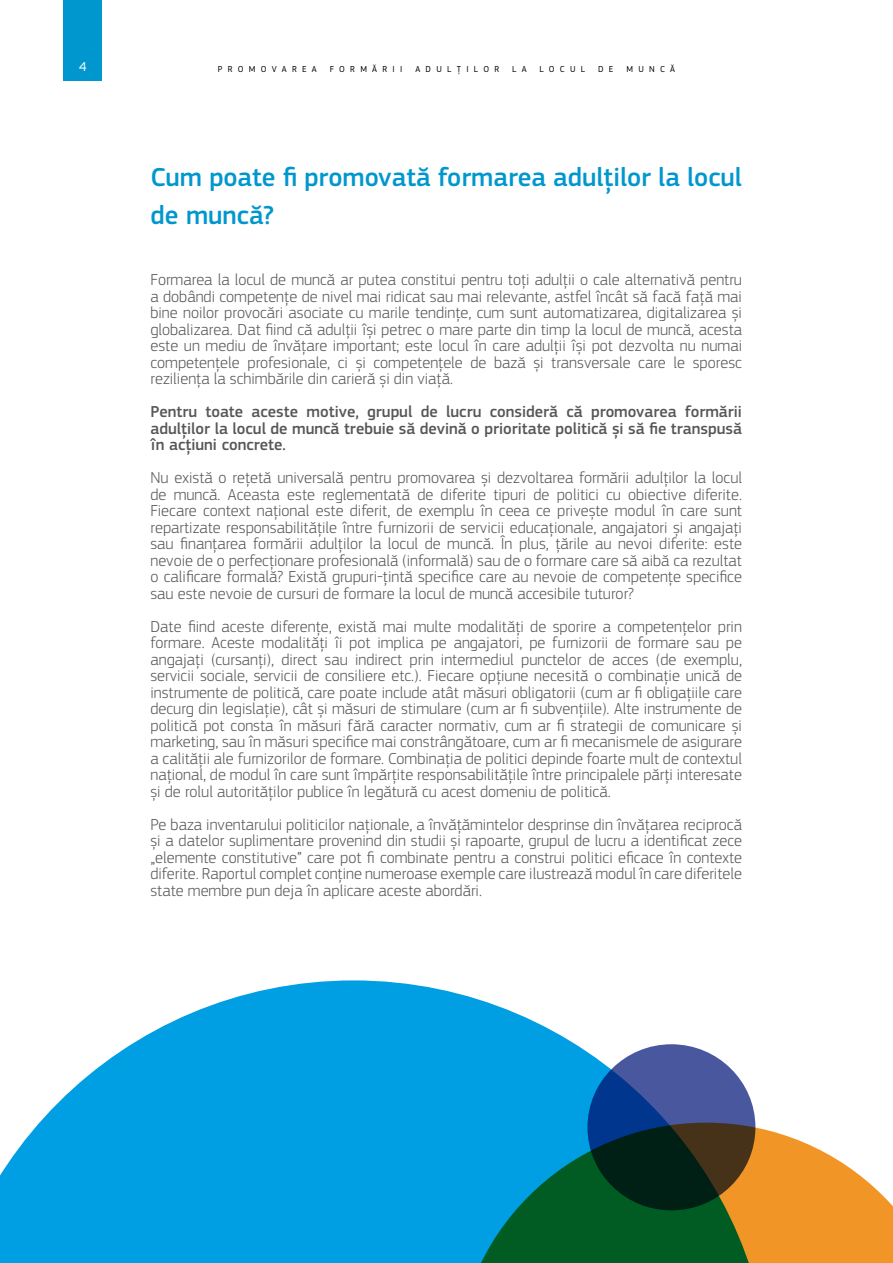
<style>
.page{position:relative;width:893px;height:1263px;background:#fff}
.page>*{position:absolute;margin:0;border:0;box-sizing:border-box;transform-origin:0 0}
.H1_-_Blue{font:500 27px/37.5px "EC Square Sans Pro";color:#0097ce}
.H1_-_Blue-2{font:300 16.5px/16.5px "EC Square Sans Pro";color:#575756;text-align:justify}
.H1_-_Blue-3{font:500 16.5px/16.5px "EC Square Sans Pro";color:#575756;text-align:justify}
.t1{font:13.5px "EC Square Sans Pro";color:#fff}
.t2{font:9px "EC Square Sans Pro";letter-spacing:.59em;color:#000}
</style>
<div class="page">
<svg style="left:0;top:980px;width:756px;height:283px;fill:#009fe3"></svg>
<svg style="left:455px;top:1123px;width:438px;height:140px;background:#688d65"></svg>
<svg style="left:587px;top:1044px;width:168px;height:166px;background:#253a5a"></svg>
<div style="left:64px;top:0;width:38px;height:81px;background:#0097ce"></div>
<p class="t1" style="left:79px;top:59px;width:9px">4</p>
<p class="t2" style="left:218px;top:64px;width:101px">PROMOVAREA</p>
<p class="t2" style="left:330px;top:64px;width:74px">FORMĂRII</p>
<p class="t2" style="left:415px;top:64px;width:85px">ADULȚILOR</p>
<p class="t2" style="left:512px;top:64px;width:16px">L A</p>
<p class="t2" style="left:539px;top:64px;width:47px">LOCUL</p>
<p class="t2" style="left:598px;top:64px;width:17px">D E</p>
<p class="t2" style="left:626px;top:64px;width:50px">MUNCĂ</p>
<p class="H1_-_Blue" style="left:150px;top:159px;width:593px">Cum poate fi promovată formarea adulților la locul de muncă?</p>
<p class="H1_-_Blue-2" style="left:150px;top:271px;width:593px">Formarea la locul de muncă ar putea constitui pentru toți adulții o cale alternativă pentru a dobândi competențe de nivel mai ridicat sau mai relevante, astfel încât să facă față mai bine noilor provocări asociate cu marile tendințe, cum sunt automatizarea, digitalizarea și globalizarea. Dat fiind că adulții își petrec o mare parte din timp la locul de muncă, acesta este un mediu de învățare important; este locul în care adulții își pot dezvolta nu numai competențele profesionale, ci și competențele de bază și transversale care le sporesc reziliența la schimbările din carieră și din viață.</p>
<p class="H1_-_Blue-3" style="left:150px;top:404px;width:593px">Pentru toate aceste motive, grupul de lucru consideră că promovarea formării adulților la locul de muncă trebuie să devină o prioritate politică și să fie transpusă în acțiuni concrete.</p>
<p class="H1_-_Blue-2" style="left:150px;top:469px;width:593px">Nu există o rețetă universală pentru promovarea și dezvoltarea formării adulților la locul de muncă. Aceasta este reglementată de diferite tipuri de politici cu obiective diferite.<br>Fiecare context național este diferit, de exemplu în ceea ce privește modul în care sunt repartizate responsabilitățile între furnizorii de servicii educaționale, angajatori și angajați sau finanțarea formării adulților la locul de muncă. În plus, țările au nevoi diferite: este nevoie de o perfecționare profesională (informală) sau de o formare care să aibă ca rezultat o calificare formală? Există grupuri-țintă specifice care au nevoie de competențe specifice sau este nevoie de cursuri de formare la locul de muncă accesibile tuturor?</p>
<p class="H1_-_Blue-2" style="left:150px;top:618px;width:593px">Date fiind aceste diferențe, există mai multe modalități de sporire a competențelor prin formare. Aceste modalități îi pot implica pe angajatori, pe furnizorii de formare sau pe angajați (cursanți), direct sau indirect prin intermediul punctelor de acces (de exemplu, servicii sociale, servicii de consiliere etc.). Fiecare opțiune necesită o combinație unică de instrumente de politică, care poate include atât măsuri obligatorii (cum ar fi obligațiile care decurg din legislație), cât și măsuri de stimulare (cum ar fi subvențiile). Alte instrumente de politică pot consta în măsuri fără caracter normativ, cum ar fi strategii de comunicare și marketing, sau în măsuri specifice mai constrângătoare, cum ar fi mecanismele de asigurare a calității ale furnizorilor de formare. Combinația de politici depinde foarte mult de contextul național, de modul în care sunt împărțite responsabilitățile între principalele părți interesate și de rolul autorităților publice în legătură cu acest domeniu de politică.</p>
<p class="H1_-_Blue-2" style="left:150px;top:816px;width:593px">Pe baza inventarului politicilor naționale, a învățămintelor desprinse din învățarea reciprocă și a datelor suplimentare provenind din studii și rapoarte, grupul de lucru a identificat zece „elemente constitutive” care pot fi combinate pentru a construi politici eficace în contexte diferite. Raportul complet conține numeroase exemple care ilustrează modul în care diferitele state membre pun deja în aplicare aceste abordări.</p>
</div>
